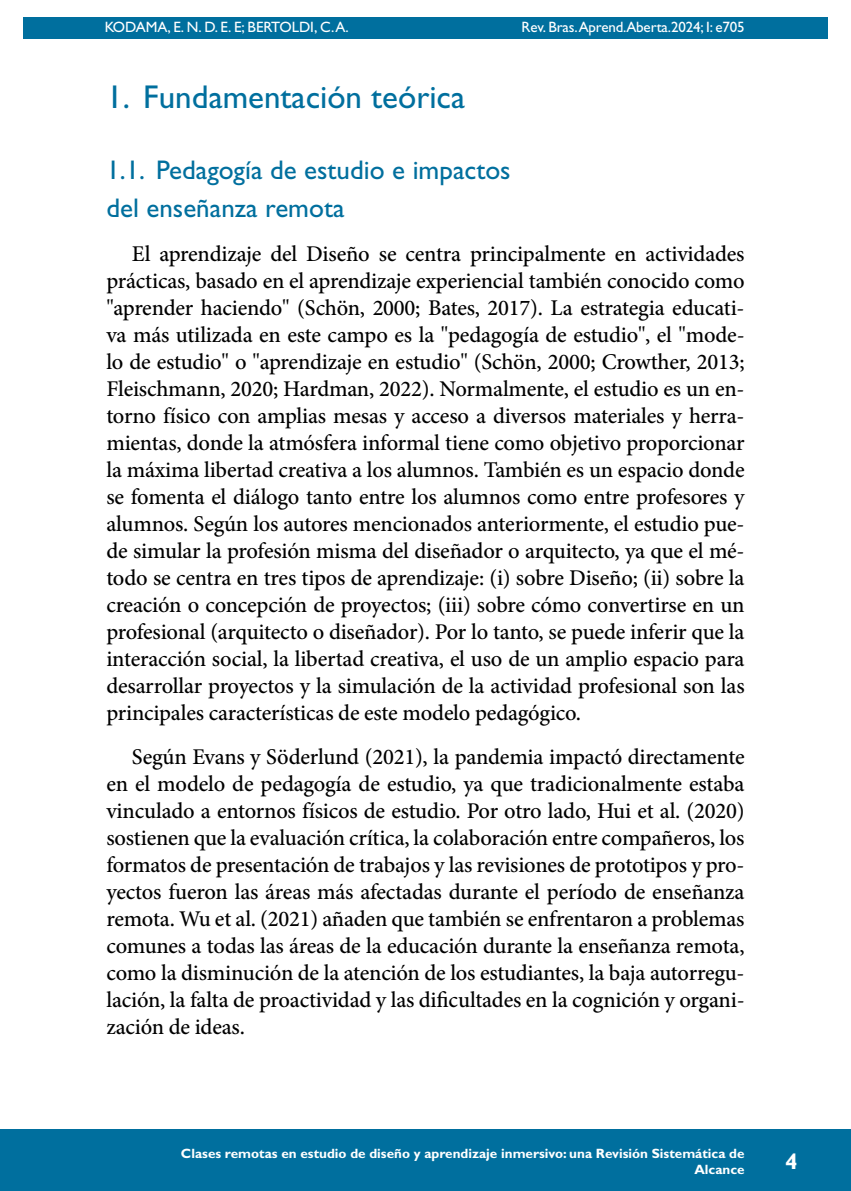
<style>
.page{position:relative;width:851px;height:1191px;background:#fff}
.page>*{position:absolute;margin:0;border:0;box-sizing:border-box;transform-origin:0 0}
.t1{font:33px "Gill Sans Std";color:#006f9e}
.t2{font:27px/37.5px "Gill Sans Std";color:#006f9e}
.t3{font:500 22.5px/27px "Minion Pro";letter-spacing:-.01em;color:#000;text-align:justify}
.t4{font:700 22.5px "Gill Sans Std";color:#fff}
.t5{font:15px "Gill Sans Std";letter-spacing:-.01em;color:#fff}
.t6{font:700 13.5px/16.2px "Gill Sans Std";color:#fff;text-align:right}
</style>
<div class="page">
<hr style="left:104px;top:0;width:1px;height:467px;background:#006f9e">
<div style="left:23px;top:17px;width:804px;height:21px;background:#006f9e"></div>
<div style="left:0;top:1129px;width:850px;height:62px;background:#006f9e"></div>
<p class="t5" style="left:105px;top:18px;width:245px">KODAMA, E. N. D. E. E; BERTOLDI, C. A.</p>
<p class="t5" style="left:521px;top:18px;width:224px">Rev. Bras.Aprend.Aberta.2024; I: e705</p>
<h1 class="t1" style="left:106px;top:77px;width:360px">1. Fundamentación teórica</h1>
<p class="t2" style="left:106px;top:151px;width:406px">1.1. Pedagogía de estudio e impactos del enseñanza remota</p>
<p class="t3" style="left:106px;top:240px;width:639px;text-indent:26px">El aprendizaje del Diseño se centra principalmente en actividades prácticas, basado en el aprendizaje experiencial también conocido como "aprender haciendo" (Schön, 2000; Bates, 2017). La estrategia educati&shy;va más utilizada en este campo es la "pedagogía de estudio", el "mode&shy;lo de estudio" o "aprendizaje en estudio" (Schön, 2000; Crowther, 2013; Fleischmann, 2020; Hardman, 2022). Normalmente, el estudio es un en&shy;torno físico con amplias mesas y acceso a diversos materiales y herra&shy;mientas, donde la atmósfera informal tiene como objetivo proporcionar la máxima libertad creativa a los alumnos. También es un espacio donde se fomenta el diálogo tanto entre los alumnos como entre profesores y alumnos. Según los autores mencionados anteriormente, el estudio pue&shy;de simular la profesión misma del diseñador o arquitecto, ya que el mé&shy;todo se centra en tres tipos de aprendizaje: (i) sobre Diseño; (ii) sobre la creación o concepción de proyectos; (iii) sobre cómo convertirse en un profesional (arquitecto o diseñador). Por lo tanto, se puede inferir que la interacción social, la libertad creativa, el uso de un amplio espacio para desarrollar proyectos y la simulación de la actividad profesional son las principales características de este modelo pedagógico.</p>
<p class="t3" style="left:106px;top:743px;width:639px;text-indent:26px">Según Evans y Söderlund (2021), la pandemia impactó directamente en el modelo de pedagogía de estudio, ya que tradicionalmente estaba vinculado a entornos físicos de estudio. Por otro lado, Hui et al. (2020) sostienen que la evaluación crítica, la colaboración entre compañeros, los formatos de presentación de trabajos y las revisiones de prototipos y pro&shy;yectos fueron las áreas más afectadas durante el período de enseñanza remota. Wu et al. (2021) añaden que también se enfrentaron a problemas comunes a todas las áreas de la educación durante la enseñanza remota, como la disminución de la atención de los estudiantes, la baja autorregu&shy;lación, la falta de proactividad y las dificultades en la cognición y organi&shy;zación de ideas.</p>
<p class="t6" style="left:181px;top:1145px;width:565px">Clases remotas en estudio de diseño y aprendizaje inmersivo: una Revisión Sistemática de<br>Alcance</p>
<p class="t4" style="left:785px;top:1148px;width:14px">4</p>
</div>
